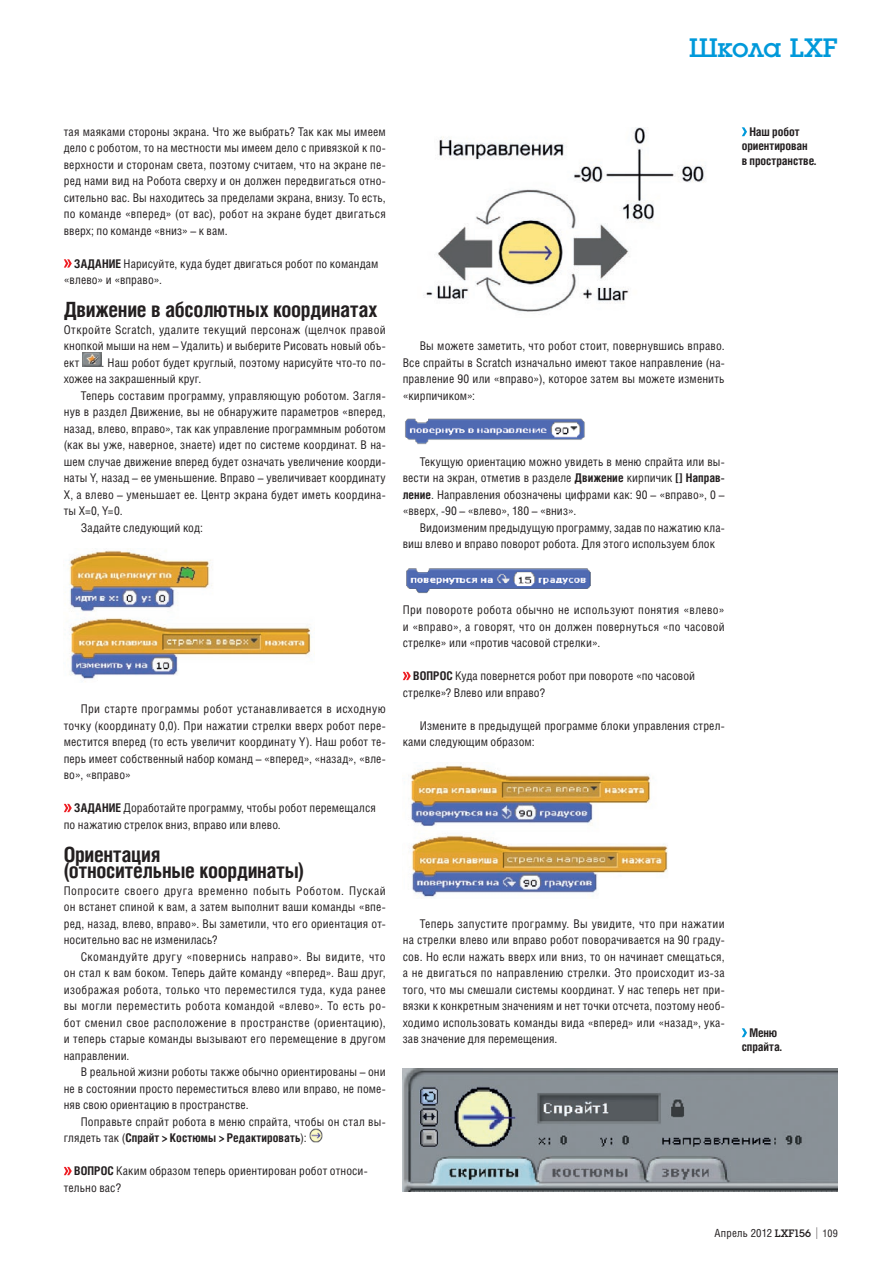
<style>
.page{position:relative;width:893px;height:1263px;background:#fff}
.page>*{position:absolute;margin:0;border:0;box-sizing:border-box;transform-origin:0 0}
.t1{font:27.75px "Luga";letter-spacing:-.015em;color:#0099da}
.Subhead{font:700 21px/16.5px "Helios Cond";letter-spacing:-.015em;color:#231f20}
.Text_Indent{font:12px/16.5px "Helios Cond";letter-spacing:.01em;color:#231f20;text-align:justify}
.Text_1st{font:12px/16.5px "Helios Cond";letter-spacing:.01em;color:#231f20;text-align:justify}
.Subhead_Little{font:12px/16.5px "Helios Cond";letter-spacing:.01em;color:#231f20}
.Text_Indent__Inden{font:12px/16.5px "Helios Cond";letter-spacing:.01em;color:#231f20;text-align:justify}
.Image_Caption{font:700 12px/14.2px "Helios Cond";letter-spacing:-.005em;color:#231f20}
.t2{font:11.25px "Helios Cond";letter-spacing:.015em;color:#231f20}
.s1{font-weight:700}
.s2{font-family:"Luga"}
.s3{font-size:16.35px}
.s4{font-size:10.5px}
</style>
<div class="page">
<svg style="left:64px;top:259px;width:8px;height:9px"></svg>
<img style="left:83px;top:353px;width:19px;height:14px">
<svg style="left:64px;top:804px;width:8px;height:8px"></svg>
<img style="left:309px;top:1128px;width:14px;height:14px">
<svg style="left:64px;top:1167px;width:8px;height:8px"></svg>
<svg style="left:403px;top:672px;width:8px;height:8px"></svg>
<img style="left:69px;top:550px;width:246px;height:132px">
<img style="left:405px;top:418px;width:180px;height:27px">
<img style="left:406px;top:568px;width:185px;height:26px">
<img style="left:410px;top:765px;width:258px;height:133px">
<svg style="left:742px;top:127px;width:5px;height:9px"></svg>
<svg style="left:742px;top:1028px;width:5px;height:9px"></svg>
<img style="left:423px;top:127px;width:283px;height:185px">
<img style="left:403px;top:1068px;width:435px;height:124px">
<h1 class="t1" style="left:689px;top:34px;width:150px">Школа LXF</h1>
<p class="Text_Indent" style="left:64px;top:123px;width:323px">тая маяками стороны экрана. Что же выбрать? Так как мы имеем дело с роботом, то на местности мы имеем дело с привязкой к по&shy;верхности и сторонам света, поэтому считаем, что на экране пе&shy;ред нами вид на Робота сверху и он должен передвигаться отно&shy;сительно вас. Вы находитесь за пределами экрана, внизу. То есть, по команде «вперед» (от вас), робот на экране будет двигаться вверх; по команде «вниз» – к вам.</p>
<p class="Subhead_Little" style="left:64px;top:255px;width:316px;text-indent:11px"><span class="s1">ЗАДАНИЕ</span> Нарисуйте, куда будет двигаться робот по командам «влево» и «вправо».</p>
<p class="Subhead" style="left:64px;top:301px;width:315px">Движение в абсолютных координатах</p>
<p class="Text_1st" style="left:64px;top:321px;width:323px">Откройте Scratch, удалите текущий персонаж (щелчок правой кнопкой мыши на нем – Удалить) и выберите Рисовать новый объ&shy;ект</p>
<p class="Text_1st" style="left:64px;top:354px;width:322px;text-indent:38px">. Наш робот будет круглый, поэтому нарисуйте что-то по&shy;хожее на закрашенный круг.</p>
<p class="Text_Indent" style="left:64px;top:387px;width:323px;text-indent:17px">Теперь составим программу, управляющую роботом. Загля&shy;нув в раздел Движение, вы не обнаружите параметров «вперед, назад, влево, вправо», так как управление программным роботом (как вы уже, наверное, знаете) идет по системе координат. В на&shy;шем случае движение вперед будет означать увеличение коорди&shy;наты Y, назад – ее уменьшение. Вправо – увеличивает координату X, а влево – уменьшает ее. Центр экрана будет иметь координа&shy;ты X=0, Y=0.</p>
<p class="Text_Indent" style="left:81px;top:519px;width:124px">Задайте следующий код:</p>
<p class="Text_Indent__Inden" style="left:403px;top:337px;width:323px;text-indent:17px">Вы можете заметить, что робот стоит, повернувшись вправо.<br>Все спрайты в Scratch изначально имеют такое направление (на&shy;правление 90 или «вправо»), которое затем вы можете изменить «кирпичиком»:</p>
<p class="Text_Indent" style="left:403px;top:453px;width:323px;text-indent:17px">Текущую ориентацию можно увидеть в меню спрайта или вы&shy;вести на экран, отметив в разделе <span class="s1">Движение</span> кирпичик <span class="s1">[] Направ&shy;ление</span>. Направления обозначены цифрами как: 90 – «вправо», 0 – «вверх, -90 – «влево», 180 – «вниз».</p>
<p class="Text_Indent" style="left:403px;top:519px;width:322px;text-indent:17px">Видоизменим предыдущую программу, задав по нажатию кла&shy;виш влево и вправо поворот робота. Для этого используем блок</p>
<p class="Image_Caption" style="left:742px;top:124px;width:76px;text-indent:8px">Наш робот ориентирован<br>в пространстве.</p>
<p class="Text_Indent" style="left:64px;top:700px;width:323px;text-indent:17px">При старте программы робот устанавливается в исходную точку (координату 0,0). При нажатии стрелки вверх робот пере&shy;местится вперед (то есть увеличит координату Y). Наш робот те&shy;перь имеет собственный набор команд – «вперед», «назад», «вле&shy;во», «вправо»</p>
<p class="Subhead_Little" style="left:64px;top:799px;width:314px;text-indent:11px"><span class="s1">ЗАДАНИЕ</span> Доработайте программу, чтобы робот перемещался по нажатию стрелок вниз, вправо или влево.</p>
<p class="Subhead" style="left:64px;top:845px;width:242px">Ориентация<br>(относительные координаты)</p>
<p class="Text_1st" style="left:64px;top:882px;width:323px">Попросите своего друга временно побыть Роботом. Пускай он встанет спиной к вам, а затем выполнит ваши команды «впе&shy;ред, назад, влево, вправо». Вы заметили, что его ориентация от&shy;носительно вас не изменилась?</p>
<p class="Text_Indent" style="left:64px;top:948px;width:323px;text-indent:17px">Скомандуйте другу «повернись направо». Вы видите, что он стал к вам боком. Теперь дайте команду «вперед». Ваш друг, изображая робота, только что переместился туда, куда ранее вы могли переместить робота командой «влево». То есть ро&shy;бот сменил свое расположение в пространстве (ориентацию), и теперь старые команды вызывают его перемещение в другом направлении.</p>
<p class="Text_Indent" style="left:64px;top:1063px;width:323px;text-indent:17px">В реальной жизни роботы также обычно ориентированы – они не в состоянии просто переместиться влево или вправо, не поме&shy;няв свою ориентацию в пространстве.</p>
<p class="Text_Indent" style="left:64px;top:1113px;width:322px;text-indent:17px">Поправьте спрайт робота в меню спрайта, чтобы он стал вы&shy;глядеть так (<span class="s1">Спрайт &gt; Костюмы &gt; Редактировать</span>):</p>
<p class="Subhead_Little" style="left:64px;top:1162px;width:304px;text-indent:11px"><span class="s1">ВОПРОС</span> Каким образом теперь ориентирован робот относи&shy;тельно вас?</p>
<p class="Text_1st" style="left:403px;top:601px;width:323px">При повороте робота обычно не используют понятия «влево» и «вправо», а говорят, что он должен повернуться «по часовой стрелке» или «против часовой стрелки».</p>
<p class="Subhead_Little" style="left:403px;top:667px;width:294px;text-indent:11px"><span class="s1">ВОПРОС</span> Куда повернется робот при повороте «по часовой стрелке»? Влево или вправо?</p>
<p class="Text_Indent__Inden" style="left:403px;top:717px;width:322px;text-indent:17px">Измените в предыдущей программе блоки управления стрел&shy;ками следующим образом:</p>
<p class="Text_Indent" style="left:403px;top:915px;width:323px;text-indent:17px">Теперь запустите программу. Вы увидите, что при нажатии на стрелки влево или вправо робот поворачивается на 90 граду&shy;сов. Но если нажать вверх или вниз, то он начинает смещаться, а не двигаться по направлению стрелки. Это происходит из-за того, что мы смешали системы координат. У нас теперь нет при&shy;вязки к конкретным значениям и нет точки отсчета, поэтому необ&shy;ходимо использовать команды вида «вперед» или «назад», ука&shy;зав значение для перемещения.</p>
<p class="Image_Caption" style="left:742px;top:1025px;width:42px;text-align:center">Меню спрайта.</p>
<p class="t2" style="left:715px;top:1226px;width:125px">Апрель 2012 <span class="s2">LXF156</span> <span class="s3">|</span> <span class="s4">109</span></p>
</div>
